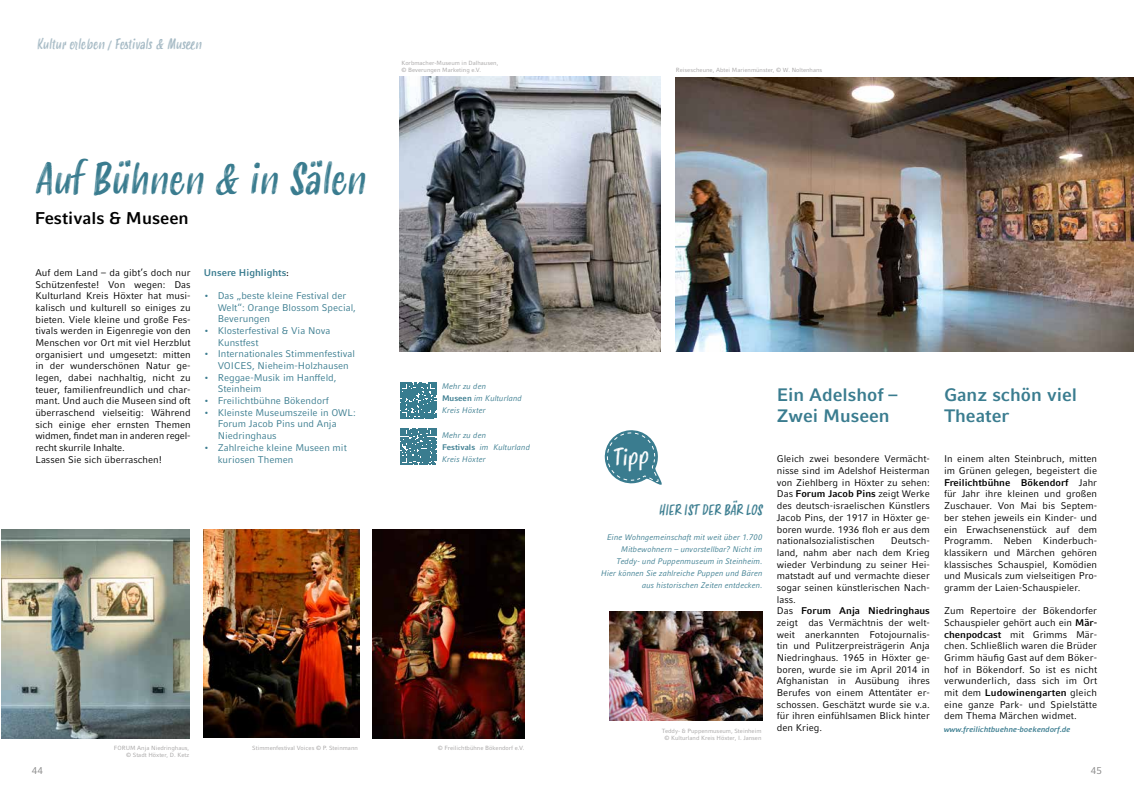
<style>
.page{position:relative;width:1134px;height:794px;background:#fff}
.page>*{position:absolute;margin:0;border:0;box-sizing:border-box;transform-origin:0 0}
.t1{font:italic 42px "Smoothy";letter-spacing:-.01em;color:#3a7c8f}
.t2{font:italic 22.9px "Smoothy";color:#fff}
.t3{font:700 18px/21.6px "Compatil Fact LT Pro";color:#3a7c8f}
.t4{font:700 17px "Compatil Fact LT Pro";color:#000}
.t5{font:italic 14px "Smoothy";letter-spacing:-.01em;color:#a3b8c3}
.t6{font:italic 14px "Smoothy";letter-spacing:-.01em;color:#3a7c8f}
.t7{font:10px "Compatil Fact LT Pro";color:#878787}
.t8{font:9.7px/11.7px "Compatil Fact LT Pro";color:#000;text-align:justify}
.t9{font:9.7px/11.7px "Compatil Fact LT Pro";color:#3a7c8f}
.t10{font:700 9.7px "Compatil Fact LT Pro";color:#3a7c8f}
.t11{font:italic 8.1px/12px "Compatil Fact LT Pro";color:#3a7c8f}
.t12{font:italic 700 7.8px "Compatil Fact LT Pro";color:#3a7c8f}
.t13{font:6px/7px "Compatil Fact LT Pro";color:#a4a2a2}
.s1{font-size:7.8px;color:#000}
.s2{font-weight:700;font-style:normal}
.s3{font-weight:700}
</style>
<div class="page">
<img style="left:203px;top:529px;width:156px;height:209px">
<img style="left:373px;top:529px;width:151px;height:209px">
<img style="left:1px;top:529px;width:188px;height:209px">
<img style="left:675px;top:77px;width:459px;height:275px">
<img style="left:400px;top:77px;width:260px;height:275px">
<svg style="left:604px;top:430px;width:58px;height:55px"></svg>
<img style="left:609px;top:611px;width:154px;height:109px">
<svg style="left:400px;top:382px;width:36px;height:36px"></svg>
<svg style="left:400px;top:428px;width:36px;height:36px"></svg>
<h3 class="t5" style="left:37px;top:34px;width:166px">Kultur erleben / Festivals &amp; Museen</h3>
<h1 class="t1" style="left:35px;top:148px;width:333px">Auf Bühnen &amp; in Sälen</h1>
<h3 class="t4" style="left:35px;top:208px;width:156px">Festivals &amp; Museen</h3>
<p class="t8" style="left:35px;top:267px;width:157px;text-align:left">Auf dem Land – da gibt’s doch nur Schützenfeste! Von wegen: Das Kulturland Kreis Höxter hat musi&shy;kalisch und kulturell so einiges zu bieten. Viele kleine und große Fes&shy;tivals werden in Eigenregie von den Menschen vor Ort mit viel Herzblut organisiert und umgesetzt: mitten in der wunderschönen Natur ge&shy;legen, dabei nachhaltig, nicht zu teuer, familienfreundlich und char&shy;mant. Und auch die Museen sind oft überraschend vielseitig: Während sich einige eher ernsten Themen widmen, findet man in anderen regel&shy;recht skurrile Inhalte.<br>Lassen Sie sich überraschen!</p>
<p class="t10" style="left:204px;top:266px;width:86px">Unsere Highlights<span class="s1">:</span></p>
<p class="t9" style="left:218px;top:290px;width:140px;text-indent:-14px">• Das „beste kleine Festival der<br>Welt“: Orange Blossom Special,<br>Beverungen</p>
<p class="t9" style="left:218px;top:325px;width:114px;text-indent:-14px">• Klosterfestival &amp; Via Nova<br>Kunstfest</p>
<p class="t9" style="left:218px;top:348px;width:139px;text-indent:-14px">• Internationales Stimmenfestival<br>VOICES, Nieheim-Holzhausen</p>
<p class="t9" style="left:218px;top:371px;width:120px;text-indent:-14px">• Reggae-Musik im Hanffeld,<br>Steinheim</p>
<p class="t9" style="left:204px;top:395px;width:127px">• Freilichtbühne Bökendorf</p>
<p class="t9" style="left:218px;top:406px;width:140px;text-indent:-14px">• Kleinste Museumszeile in OWL:<br>Forum Jacob Pins und Anja<br>Niedringhaus</p>
<p class="t9" style="left:218px;top:441px;width:131px;text-indent:-14px">• Zahlreiche kleine Museen mit kuriosen Themen</p>
<p class="t13" style="left:401px;top:60px;width:98px">Korbmacher-Museum in Dalhausen, © Beverungen Marketing e.V.</p>
<p class="t11" style="left:442px;top:380px;width:82px">Mehr zu den<br><span class="s2">Museen</span> im Kulturland<br>Kreis Höxter</p>
<p class="t11" style="left:442px;top:429px;width:90px">Mehr zu den<br><span class="s2">Festivals</span> im Kulturland<br>Kreis Höxter</p>
<p class="t13" style="left:114px;top:744px;width:77px">FORUM Anja Niedringhaus,</p>
<p class="t13" style="left:252px;top:744px;width:107px">Stimmenfestival Voices © P. Steinmann</p>
<p class="t13" style="left:438px;top:744px;width:88px">© Freilichtbühne Bökendorf e.V.</p>
<p class="t13" style="left:126px;top:751px;width:65px">© Stadt Höxter, D. Ketz</p>
<p class="t13" style="left:676px;top:66px;width:148px">Reisescheune, Abtei Marienmünster, © W. Noltenhans</p>
<h2 class="t2" style="left:611px;top:441px;width:38px;rotate:-4deg">Tipp</h2>
<h3 class="t6" style="left:659px;top:499px;width:105px">HIER IST DER BÄR LOS</h3>
<p class="t11" style="left:601px;top:531px;width:163px;text-align:right">Eine Wohngemeinschaft mit weit über 1.700<br>Mitbewohnern – unvorstellbar? Nicht im Teddy- und Puppenmuseum in Steinheim.<br>Hier können Sie zahlreiche Puppen und Bären aus historischen Zeiten entdecken.</p>
<p class="t13" style="left:662px;top:727px;width:101px;text-align:center">Teddy- &amp; Puppenmuseum, Steinheim © Kulturland Kreis Höxter, I. Jansen</p>
<h3 class="t3" style="left:777px;top:383px;width:122px">Ein Adelshof –<br>Zwei Museen</h3>
<h3 class="t3" style="left:944px;top:383px;width:135px">Ganz schön viel<br>Theater</h3>
<p class="t8" style="left:777px;top:453px;width:155px">Gleich zwei besondere Vermächt&shy;nisse sind im Adelshof Heisterman von Ziehlberg in Höxter zu sehen:<br>Das <span class="s3">Forum Jacob Pins</span> zeigt Werke des deutsch-israelischen Künstlers Jacob Pins, der 1917 in Höxter ge&shy;boren wurde. 1936 floh er aus dem nationalsozialistischen</p>
<p class="t8" style="left:777px;top:535px;width:155px;text-align:left;text-indent:114px">Deutsch&shy;land, nahm aber nach dem Krieg wieder Verbindung zu seiner Hei&shy;matstadt auf und vermachte dieser sogar seinen künstlerischen Nach&shy;lass.<br>Das <span class="s3">Forum Anja Niedringhaus </span>zeigt das Vermächtnis der welt&shy;weit anerkannten Fotojournalis&shy;tin und Pulitzerpreisträgerin Anja<br>Niedringhaus. 1965 in Höxter ge&shy;boren, wurde sie im April 2014 in<br>Afghanistan in Ausübung ihres<br>Berufes von einem Attentäter er&shy;schossen. Geschätzt wurde sie v.a. für ihren einfühlsamen Blick hinter den Krieg.</p>
<p class="t8" style="left:944px;top:453px;width:155px">In einem alten Steinbruch, mitten im Grünen gelegen, begeistert die <span class="s3">Freilichtbühne Bökendorf</span> Jahr für Jahr ihre kleinen und großen Zuschauer. Von Mai bis Septem&shy;ber stehen jeweils ein Kinder- und ein Erwachsenenstück auf dem Programm. Neben Kinderbuch&shy;klassikern und Märchen gehören klassisches Schauspiel, Komödien und Musicals zum vielseitigen Pro&shy;gramm der Laien-Schauspieler.</p>
<p class="t8" style="left:944px;top:605px;width:155px">Zum Repertoire der Bökendorfer Schauspieler gehört auch ein <span class="s3">Mär&shy;chenpodcast</span> mit Grimms Mär&shy;chen. Schließlich waren die Brüder Grimm häufig Gast auf dem Böker&shy;hof in Bökendorf. So ist es nicht verwunderlich, dass sich im Ort mit dem <span class="s3">Ludowinengarten</span> gleich eine ganze Park- und Spielstätte dem Thema Märchen widmet.</p>
<p class="t12" style="left:944px;top:725px;width:128px">www.freilichtbuehne-boekendorf.de</p>
<p class="t7" style="left:32px;top:764px;width:13px">44</p>
<p class="t7" style="left:1091px;top:764px;width:13px">45</p>
</div>
